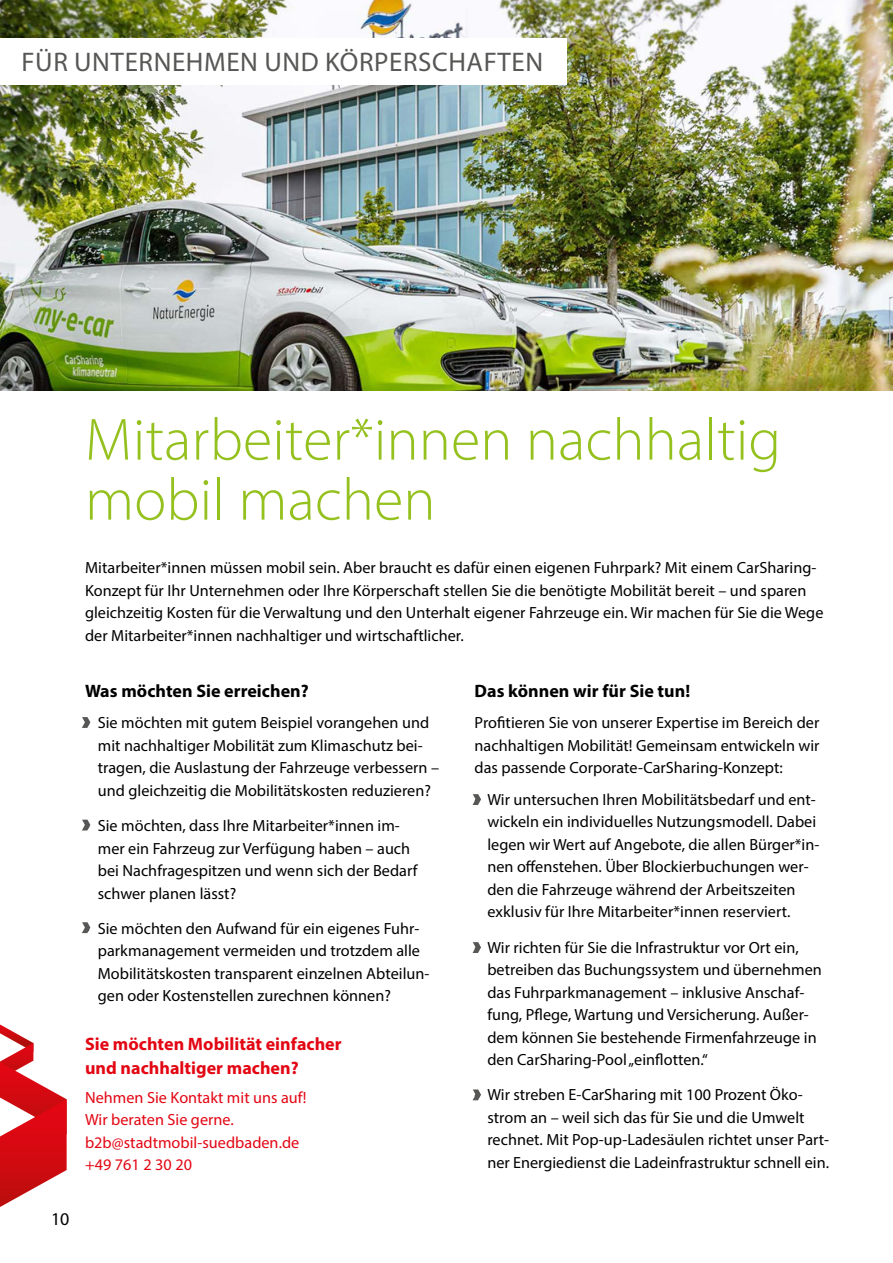
<style>
.page{position:relative;width:893px;height:1263px;background:#fff}
.page>*{position:absolute;margin:0;border:0;box-sizing:border-box;transform-origin:0 0}
.t1{font:300 60px/60px "Myriad Pro";color:#95c11f}
.t2{font:27px "Myriad Pro";letter-spacing:.02em;color:#575756}
.t3{font:700 18px/24px "Myriad Pro";color:#e30613}
.t4{font:700 18px "Myriad Pro";color:#000}
.t5{font:18px "Myriad Pro";color:#000}
.t6{font:16.2px/22.5px "Myriad Pro";color:#000}
.t7{font:16.2px/22.5px "Myriad Pro";color:#e30613}
</style>
<div class="page">
<img style="left:0;top:0;width:893px;height:390px">
<div style="left:0;top:38px;width:566px;height:47px;background:#fff"></div>
<img style="left:0;top:1024px;width:33px;height:19px">
<img style="left:0;top:1043px;width:33px;height:19px">
<img style="left:0;top:1062px;width:66px;height:37px">
<img style="left:0;top:1099px;width:67px;height:108px">
<svg style="left:82px;top:717px;width:8px;height:11px"></svg>
<svg style="left:82px;top:820px;width:8px;height:10px"></svg>
<svg style="left:82px;top:922px;width:8px;height:11px"></svg>
<svg style="left:473px;top:794px;width:8px;height:11px"></svg>
<svg style="left:473px;top:942px;width:8px;height:11px"></svg>
<svg style="left:473px;top:1089px;width:8px;height:11px"></svg>
<h2 class="t2" style="left:22px;top:46px;width:523px">FÜR UNTERNEHMEN UND KÖRPERSCHAFTEN</h2>
<h1 class="t1" style="left:85px;top:409px;width:697px">Mitarbeiter*innen nachhaltig mobil machen</h1>
<p class="t6" style="left:85px;top:556px;width:740px">Mitarbeiter*innen müssen mobil sein. Aber braucht es dafür einen eigenen Fuhrpark? Mit einem CarSharing-Konzept für Ihr Unternehmen oder Ihre Körperschaft stellen Sie die benötigte Mobilität bereit – und sparen gleichzeitig Kosten für die Verwaltung und den Unterhalt eigener Fahrzeuge ein. Wir machen für Sie die Wege der Mitarbeiter*innen nachhaltiger und wirtschaftlicher.</p>
<p class="t4" style="left:85px;top:679px;width:225px">Was möchten Sie erreichen?</p>
<p class="t6" style="left:98px;top:711px;width:343px;text-indent:-13px">• Sie möchten mit gutem Beispiel vorangehen und mit nachhaltiger Mobilität zum Klimaschutz bei&shy;tragen, die Auslastung der Fahrzeuge verbessern – und gleichzeitig die Mobilitätskosten reduzieren?</p>
<p class="t6" style="left:98px;top:814px;width:321px;text-indent:-13px">• Sie möchten, dass Ihre Mitarbeiter*innen im&shy;mer ein Fahrzeug zur Verfügung haben – auch bei Nachfragespitzen und wenn sich der Bedarf schwer planen lässt?</p>
<p class="t6" style="left:98px;top:917px;width:333px;text-indent:-13px">• Sie möchten den Aufwand für ein eigenes Fuhr&shy;parkmanagement vermeiden und trotzdem alle Mobilitätskosten transparent einzelnen Abteilun&shy;gen oder Kostenstellen zurechnen können?</p>
<p class="t3" style="left:85px;top:1031px;width:258px">Sie möchten Mobilität einfacher und nachhaltiger machen?</p>
<p class="t7" style="left:85px;top:1085px;width:223px">Nehmen Sie Kontakt mit uns auf!<br>Wir beraten Sie gerne. b2b@stadtmobil-suedbaden.de +49 761 2 30 20</p>
<p class="t5" style="left:51px;top:1208px;width:20px">10</p>
<p class="t4" style="left:475px;top:679px;width:217px">Das können wir für Sie tun!</p>
<p class="t6" style="left:475px;top:711px;width:346px;text-align:justify">Profitieren Sie von unserer Expertise im Bereich der nachhaltigen Mobilität! Gemeinsam entwickeln wir das passende Corporate-CarSharing-Konzept:</p>
<p class="t6" style="left:487px;top:788px;width:334px;text-indent:-13px">• Wir untersuchen Ihren Mobilitätsbedarf und ent&shy;wickeln ein individuelles Nutzungsmodell. Dabei legen wir Wert auf Angebote, die allen Bürger*in&shy;nen offenstehen. Über Blockierbuchungen wer&shy;den die Fahrzeuge während der Arbeitszeiten exklusiv für Ihre Mitarbeiter*innen reserviert.</p>
<p class="t6" style="left:487px;top:935px;width:336px;text-indent:-13px">• Wir richten für Sie die Infrastruktur vor Ort ein, betreiben das Buchungssystem und übernehmen das Fuhrparkmanagement – inklusive Anschaf&shy;fung, Pflege, Wartung und Versicherung. Außer&shy;dem können Sie bestehende Firmenfahrzeuge in den CarSharing-Pool „einflotten.“</p>
<p class="t6" style="left:487px;top:1083px;width:343px;text-indent:-13px">• Wir streben E-CarSharing mit 100 Prozent Öko&shy;strom an – weil sich das für Sie und die Umwelt rechnet. Mit Pop-up-Ladesäulen richtet unser Part&shy;ner Energiedienst die Ladeinfrastruktur schnell ein.</p>
</div>
